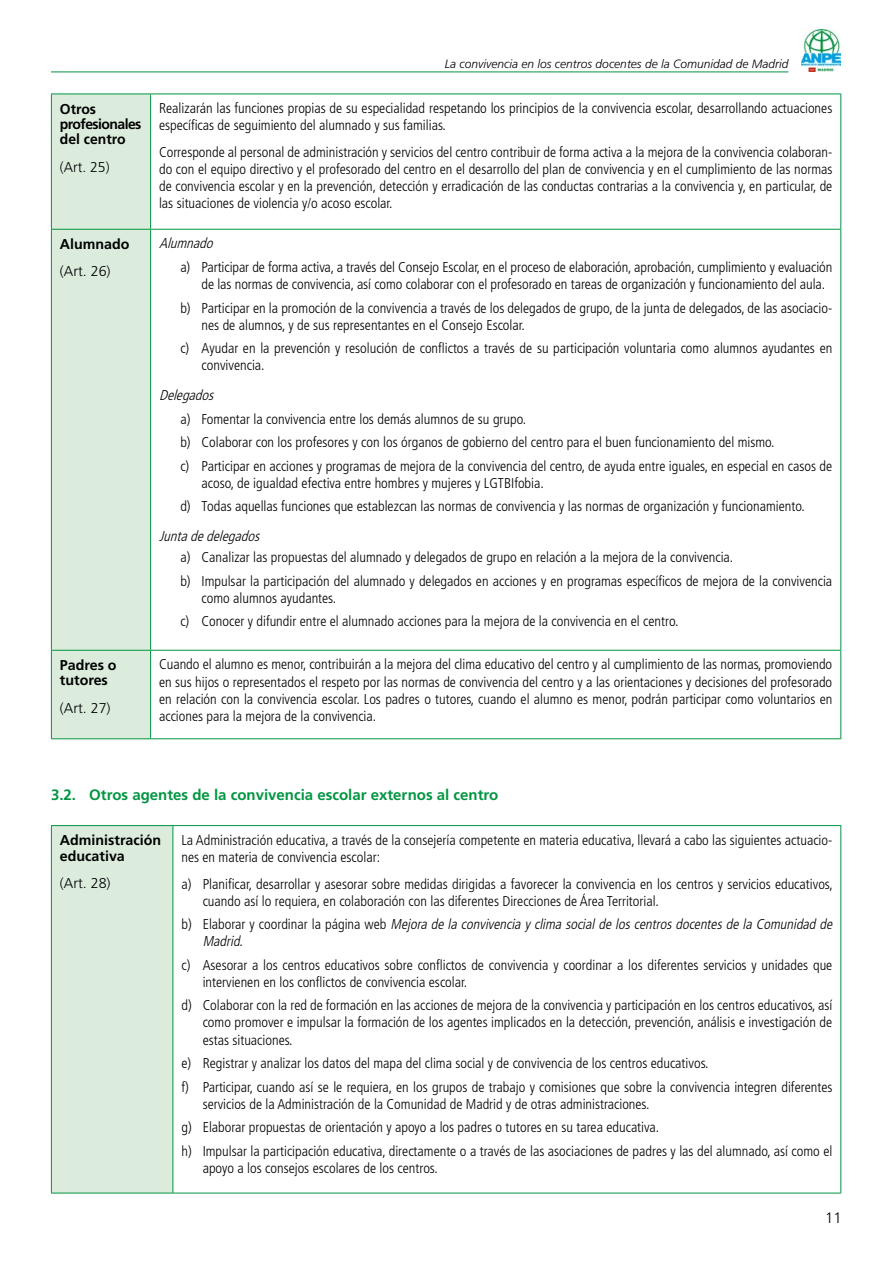
<style>
.page{position:relative;width:893px;height:1263px;background:#fff}
.page>*{position:absolute;margin:0;border:0;box-sizing:border-box;transform-origin:0 0}
.t1{font:700 15px "Frutiger";color:#009641}
.t2{font:300 15px "Frutiger";color:#000}
.t3{font:300 condensed 14.25px/17.1px "Frutiger LT Std";color:#000}
.t4{font:italic 300 condensed 14.25px/17.1px "Frutiger LT Std";color:#000}
.t5{font:700 14.25px/15.5px "Frutiger";color:#000}
.t6{font:300 14.25px "Frutiger";color:#000}
.t7{font:700 14.25px/15.5px "Frutiger";letter-spacing:-.04em;color:#000}
.t8{font:italic 300 12px "Frutiger";color:#000}
.s1{font-style:normal}
</style>
<div class="page">
<img style="left:802px;top:29px;width:38px;height:43px">
<hr style="left:51px;top:72px;width:737px;height:1px;background:#009641">
<div style="left:52px;top:95px;width:98px;height:643px;background:#dbecdd"></div>
<hr style="left:51px;top:94px;width:100px;height:1px;background:#009641">
<hr style="left:51px;top:94px;width:1px;height:135px;background:#009641">
<hr style="left:151px;top:94px;width:690px;height:1px;background:#009641">
<hr style="left:150px;top:94px;width:1px;height:135px;background:#009641">
<hr style="left:840px;top:94px;width:1px;height:135px;background:#009641">
<hr style="left:51px;top:229px;width:100px;height:1px;background:#009641">
<hr style="left:51px;top:230px;width:1px;height:420px;background:#009641">
<hr style="left:151px;top:229px;width:690px;height:1px;background:#009641">
<hr style="left:150px;top:230px;width:1px;height:420px;background:#009641">
<hr style="left:840px;top:230px;width:1px;height:420px;background:#009641">
<hr style="left:51px;top:650px;width:100px;height:1px;background:#009641">
<hr style="left:51px;top:651px;width:1px;height:87px;background:#009641">
<hr style="left:151px;top:650px;width:690px;height:1px;background:#009641">
<hr style="left:150px;top:651px;width:1px;height:87px;background:#009641">
<hr style="left:840px;top:651px;width:1px;height:87px;background:#009641">
<hr style="left:51px;top:738px;width:100px;height:1px;background:#009641">
<hr style="left:151px;top:738px;width:690px;height:1px;background:#009641">
<div style="left:51px;top:825px;width:122px;height:368px;background:#dbecdd"></div>
<hr style="left:51px;top:825px;width:122px;height:1px;background:#009641">
<hr style="left:51px;top:826px;width:1px;height:367px;background:#009641">
<hr style="left:173px;top:825px;width:668px;height:1px;background:#009641">
<hr style="left:173px;top:826px;width:1px;height:367px;background:#009641">
<hr style="left:840px;top:826px;width:1px;height:367px;background:#009641">
<hr style="left:51px;top:1193px;width:122px;height:1px;background:#009641">
<hr style="left:173px;top:1193px;width:668px;height:1px;background:#009641">
<p class="t7" style="left:60px;top:101px;width:83px">Otros profesionales del centro</p>
<p class="t6" style="left:60px;top:159px;width:51px">(Art. 25)</p>
<p class="t5" style="left:60px;top:236px;width:71px">Alumnado</p>
<p class="t6" style="left:60px;top:263px;width:52px">(Art. 26)</p>
<p class="t5" style="left:60px;top:657px;width:58px">Padres o tutores</p>
<p class="t6" style="left:60px;top:700px;width:52px">(Art. 27)</p>
<p class="t8" style="left:445px;top:57px;width:345px">La convivencia en los centros docentes de la Comunidad de Madrid</p>
<p class="t3" style="left:159px;top:100px;width:675px">Realizarán las funciones propias de su especialidad respetando los principios de la convivencia escolar, desarrollando actuaciones específicas de seguimiento del alumnado y sus familias.</p>
<p class="t3" style="left:159px;top:144px;width:675px;text-align:justify">Corresponde al personal de administración y servicios del centro contribuir de forma activa a la mejora de la convivencia colaboran&shy;do con el equipo directivo y el profesorado del centro en el desarrollo del plan de convivencia y en el cumplimiento de las normas de convivencia escolar y en la prevención, detección y erradicación de las conductas contrarias a la convivencia y, en particular, de las situaciones de violencia y/o acoso escolar.</p>
<p class="t4" style="left:159px;top:235px;width:59px">Alumnado</p>
<p class="t3" style="left:202px;top:259px;width:632px;text-indent:-21px">a) Participar de forma activa, a través del Consejo Escolar, en el proceso de elaboración, aprobación, cumplimiento y evaluación de las normas de convivencia, así como colaborar con el profesorado en tareas de organización y funcionamiento del aula.</p>
<p class="t3" style="left:202px;top:299px;width:632px;text-indent:-21px">b) Participar en la promoción de la convivencia a través de los delegados de grupo, de la junta de delegados, de las asociacio&shy;nes de alumnos, y de sus representantes en el Consejo Escolar.</p>
<p class="t3" style="left:202px;top:340px;width:632px;text-indent:-21px">c) Ayudar en la prevención y resolución de conflictos a través de su participación voluntaria como alumnos ayudantes en convivencia.</p>
<p class="t4" style="left:159px;top:387px;width:60px">Delegados</p>
<p class="t3" style="left:180px;top:407px;width:653px;line-height:23.5px">a) Fomentar la convivencia entre los demás alumnos de su grupo.<br>b) Colaborar con los profesores y con los órganos de gobierno del centro para el buen funcionamiento del mismo.<br>c) Participar en acciones y programas de mejora de la convivencia del centro, de ayuda entre iguales, en especial en casos de</p>
<p class="t3" style="left:180px;top:471px;width:626px;line-height:23.5px;text-indent:21px">acoso, de igualdad efectiva entre hombres y mujeres y LGTBIfobia.<br>d) Todas aquellas funciones que establezcan las normas de convivencia y las normas de organización y funcionamiento.</p>
<p class="t4" style="left:159px;top:528px;width:106px">Juntadedelegados</p>
<p class="t3" style="left:180px;top:546px;width:653px;line-height:23.5px">a) Canalizar las propuestas del alumnado y delegados de grupo en relación a la mejora de la convivencia.<br>b) Impulsar la participación del alumnado y delegados en acciones y en programas específicos de mejora de la convivencia</p>
<p class="t3" style="left:180px;top:586px;width:500px;line-height:23.5px;text-indent:21px">como alumnos ayudantes.<br>c) Conocer y difundir entre el alumnado acciones para la mejora de la convivencia en el centro.</p>
<p class="t3" style="left:159px;top:656px;width:675px;text-align:justify">Cuando el alumno es menor, contribuirán a la mejora del clima educativo del centro y al cumplimiento de las normas, promoviendo en sus hijos o representados el respeto por las normas de convivencia del centro y a las orientaciones y decisiones del profesorado en relación con la convivencia escolar. Los padres o tutores, cuando el alumno es menor, podrán participar como voluntarios en acciones para la mejora de la convivencia.</p>
<p class="t1" style="left:51px;top:786px;width:449px">3.2. Otros agentes de la convivencia escolar externos al centro</p>
<p class="t5" style="left:60px;top:832px;width:103px">Administración educativa</p>
<p class="t6" style="left:60px;top:875px;width:52px">(Art. 28)</p>
<p class="t3" style="left:181px;top:831px;width:652px">La Administración educativa, a través de la consejería competente en materia educativa, llevará a cabo las siguientes actuacio&shy;nes en materia de convivencia escolar:</p>
<p class="t3" style="left:203px;top:875px;width:632px;text-indent:-21px">a) Planificar, desarrollar y asesorar sobre medidas dirigidas a favorecer la convivencia en los centros y servicios educativos, cuando así lo requiera, en colaboración con las diferentes Direcciones de Área Territorial.</p>
<p class="t4" style="left:203px;top:916px;width:634px;text-indent:-21px"><span class="s1">b ) E l a b o r a r y c o o r d i n a r l a p á g i n a w e b</span> Mejora de la convivencia y clima social de los centros docentes de la Comunidad de<br>Madrid<span class="s1">.</span></p>
<p class="t3" style="left:203px;top:956px;width:631px;text-indent:-21px">c) Asesorar a los centros educativos sobre conflictos de convivencia y coordinar a los diferentes servicios y unidades que intervienen en los conflictos de convivencia escolar.</p>
<p class="t3" style="left:203px;top:997px;width:631px;text-align:justify;text-indent:-21px">d) Colaborar con la red de formación en las acciones de mejora de la convivencia y participación en los centros educativos, así como promover e impulsar la formación de los agentes implicados en la detección, prevención, análisis e investigación de estas situaciones.</p>
<p class="t3" style="left:181px;top:1051px;width:652px;line-height:23.5px">e) Registrar y analizar los datos del mapa del clima social y de convivencia de los centros educativos.<br>f) Participar, cuando así se le requiera, en los grupos de trabajo y comisiones que sobre la convivencia integren diferentes</p>
<p class="t3" style="left:181px;top:1092px;width:652px;line-height:23.5px;text-indent:21px">servicios de la Administración de la Comunidad de Madrid y de otras administraciones.<br>g) Elaborar propuestas de orientación y apoyo a los padres o tutores en su tarea educativa.<br>h) Impulsar la participación educativa, directamente o a través de las asociaciones de padres y las del alumnado, así como el</p>
<p class="t3" style="left:203px;top:1159px;width:237px">apoyo a los consejos escolares de los centros.</p>
<p class="t2" style="left:825px;top:1209px;width:18px">11</p>
</div>
